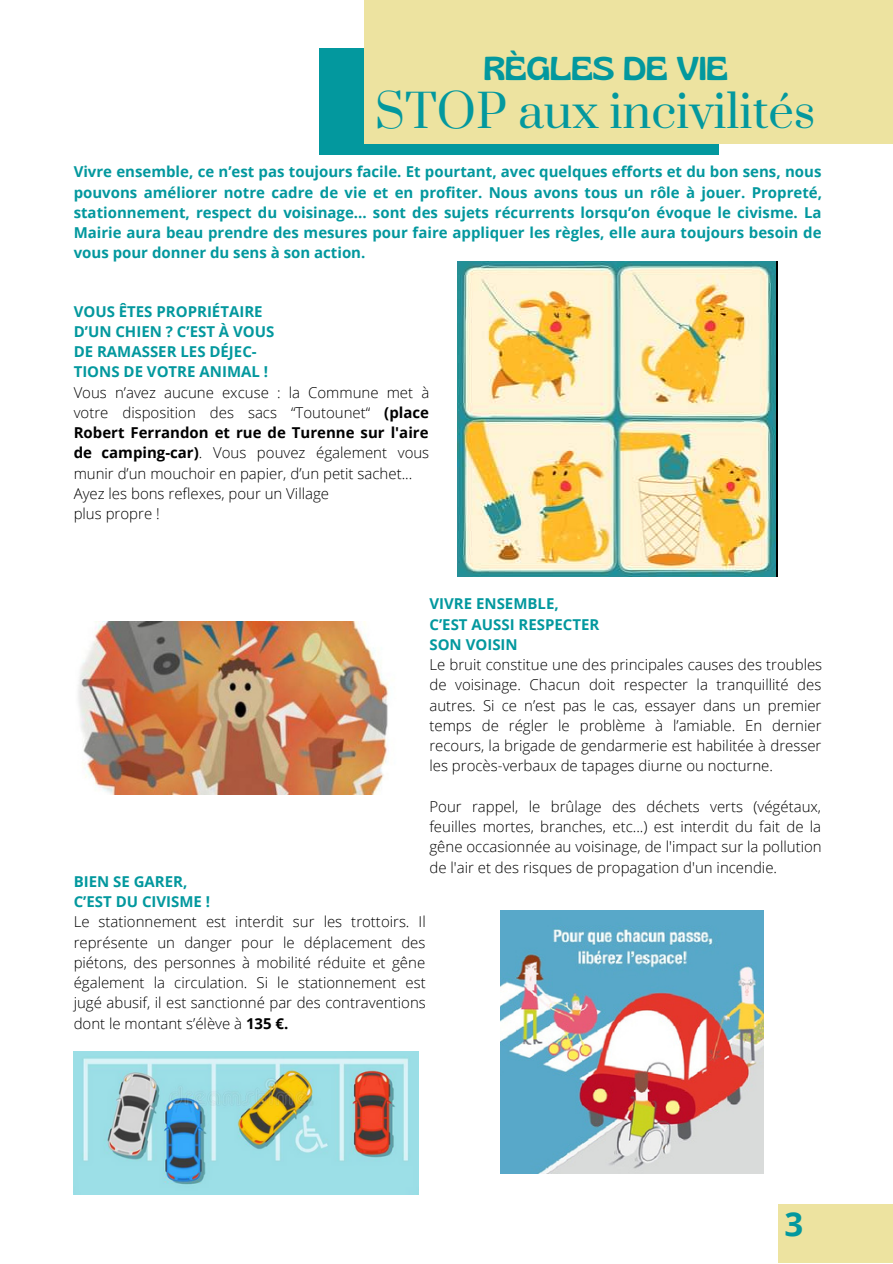
<style>
.page{position:relative;width:893px;height:1264px;background:#fff}
.page>*{position:absolute;margin:0;border:0;box-sizing:border-box;transform-origin:0 0}
.t1{font:45.45px "Prata";color:#03989e}
.t2{font:33px "Gliker";color:#03989e}
.t3{font:700 33px "Open Sans";color:#03989e}
.t4{font:300 15px/20.2px "Open Sans";color:#000;text-align:justify}
.t5{font:700 15px/20.2px "Open Sans";color:#03989e}
.s1{font-weight:700}
</style>
<div class="page">
<div style="left:319px;top:48px;width:399px;height:107px;background:#03989e"></div>
<div style="left:364px;top:0;width:528px;height:144px;background:#ede3a0"></div>
<img style="left:457px;top:261px;width:320px;height:315px">
<img style="left:78px;top:621px;width:311px;height:173px">
<img style="left:74px;top:1051px;width:345px;height:143px">
<img style="left:500px;top:910px;width:263px;height:263px">
<div style="left:777px;top:1204px;width:115px;height:58px;background:#ede3a0"></div>
<h2 class="t2" style="left:483px;top:48px;width:246px">RÈGLES DE VIE</h2>
<h1 class="t1" style="left:375px;top:83px;width:442px">STOP aux incivilités</h1>
<p class="t5" style="left:74px;top:161px;width:749px;text-align:justify">Vivre ensemble, ce n’est pas toujours facile. Et pourtant, avec quelques efforts et du bon sens, nous pouvons améliorer notre cadre de vie et en profiter. Nous avons tous un rôle à jouer. Propreté, stationnement, respect du voisinage... sont des sujets récurrents lorsqu’on évoque le civisme. La Mairie aura beau prendre des mesures pour faire appliquer les règles, elle aura toujours besoin de vous pour donner du sens à son action.</p>
<p class="t5" style="left:74px;top:301px;width:202px">VOUS ÊTES PROPRIÉTAIRE<br>D’UN CHIEN ? C’EST À VOUS<br>DE RAMASSER LES DÉJEC-<br>TIONS DE VOTRE ANIMAL !</p>
<p class="t4" style="left:74px;top:382px;width:357px;text-align:left">Vous n’avez aucune excuse : la Commune met à votre disposition des sacs “Toutounet“ <span class="s1">(place Robert Ferrandon et rue de Turenne sur l'aire de camping-car)</span>. Vous pouvez également vous munir d’un mouchoir en papier, d’un petit sachet...<br>Ayez les bons reflexes, pour un Village<br>plus propre !</p>
<p class="t5" style="left:429px;top:593px;width:171px">VIVRE ENSEMBLE,<br>C’EST AUSSI RESPECTER<br>SON VOISIN</p>
<p class="t4" style="left:429px;top:654px;width:394px">Le bruit constitue une des principales causes des troubles de voisinage. Chacun doit respecter la tranquillité des autres. Si ce n’est pas le cas, essayer dans un premier temps de régler le problème à l’amiable. En dernier recours, la brigade de gendarmerie est habilitée à dresser les procès-verbaux de tapages diurne ou nocturne.</p>
<p class="t4" style="left:429px;top:796px;width:393px">Pour rappel, le brûlage des déchets verts (végétaux, feuilles mortes, branches, etc...) est interdit du fait de la gêne occasionnée au voisinage, de l'impact sur la pollution de l'air et des risques de propagation d'un incendie.</p>
<p class="t5" style="left:74px;top:870px;width:138px">BIEN SE GARER,<br>C’EST DU CIVISME !</p>
<p class="t4" style="left:74px;top:911px;width:353px">Le stationnement est interdit sur les trottoirs. Il représente un danger pour le déplacement des piétons, des personnes à mobilité réduite et gêne également la circulation. Si le stationnement est jugé abusif, il est sanctionné par des contraventions dont le montant s’élève à <span class="s1">135 €.</span></p>
<h2 class="t3" style="left:784px;top:1200px;width:20px">3</h2>
</div>
